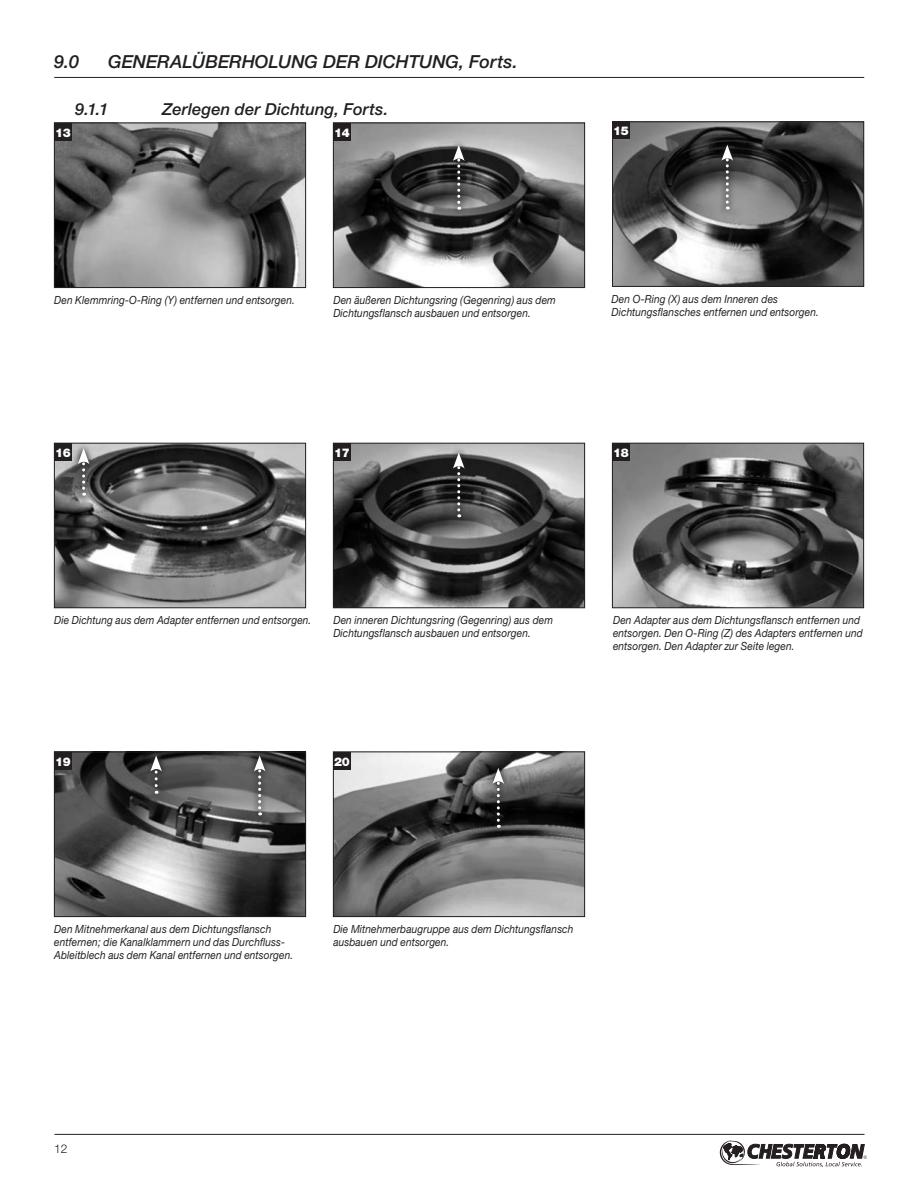
<style>
.page{position:relative;width:918px;height:1188px;background:#fff}
.page>*{position:absolute;margin:0;border:0;box-sizing:border-box;transform-origin:0 0}
.t1{font:italic 500 18px "Helvetica Neue";letter-spacing:-.005em;color:#231f20}
.t2{font:italic 500 16.5px "Helvetica Neue";letter-spacing:.005em;color:#231f20}
.t3{font:900 12px "Helvetica Neue CE";letter-spacing:-.05em;color:#fff}
.t4{font:300 12px "Helvetica Neue CE";color:#231f20}
.t5{font:italic 11.25px/12.8px "Helvetica Neue CE";letter-spacing:.01em;color:#231f20;scale:.9 1}
</style>
<div class="page">
<hr style="left:55px;top:1134px;width:810px;height:1px;background:#231f20">
<svg style="left:720px;top:1140px;width:147px;height:27px"></svg>
<img style="left:335px;top:754px;width:248px;height:161px">
<div style="left:333px;top:752px;width:252px;height:165px;border:1px solid #231f20"></div>
<img style="left:56px;top:754px;width:248px;height:161px">
<div style="left:54px;top:752px;width:252px;height:165px;border:1px solid #231f20"></div>
<div style="left:54px;top:752px;width:18px;height:18px;background:#231f20"></div>
<img style="left:614px;top:445px;width:248px;height:161px">
<div style="left:612px;top:443px;width:252px;height:165px;border:1px solid #231f20"></div>
<div style="left:612px;top:443px;width:18px;height:18px;background:#231f20"></div>
<img style="left:335px;top:125px;width:248px;height:161px">
<div style="left:333px;top:123px;width:252px;height:165px;border:1px solid #231f20"></div>
<div style="left:333px;top:123px;width:18px;height:18px;background:#231f20"></div>
<div style="left:333px;top:752px;width:18px;height:18px;background:#231f20"></div>
<img style="left:614px;top:123px;width:248px;height:162px">
<div style="left:612px;top:121px;width:252px;height:166px;border:1px solid #231f20"></div>
<div style="left:612px;top:121px;width:18px;height:18px;background:#231f20"></div>
<img style="left:56px;top:445px;width:248px;height:161px">
<div style="left:54px;top:443px;width:252px;height:165px;border:1px solid #231f20"></div>
<div style="left:54px;top:443px;width:18px;height:18px;background:#231f20"></div>
<img style="left:335px;top:445px;width:248px;height:161px">
<div style="left:333px;top:443px;width:252px;height:165px;border:1px solid #231f20"></div>
<div style="left:333px;top:443px;width:18px;height:18px;background:#231f20"></div>
<img style="left:56px;top:125px;width:248px;height:161px">
<div style="left:54px;top:123px;width:252px;height:165px;border:1px solid #231f20"></div>
<div style="left:54px;top:123px;width:18px;height:18px;background:#231f20"></div>
<hr style="left:54px;top:77px;width:810px;height:1px;background:#231f20">
<svg style="left:446px;top:139px;width:25px;height:77px"></svg>
<svg style="left:453px;top:145px;width:12px;height:65px"></svg>
<svg style="left:446px;top:446px;width:25px;height:78px"></svg>
<svg style="left:453px;top:453px;width:12px;height:64px"></svg>
<svg style="left:71px;top:442px;width:25px;height:60px"></svg>
<svg style="left:78px;top:448px;width:11px;height:48px"></svg>
<svg style="left:715px;top:139px;width:25px;height:77px"></svg>
<svg style="left:721px;top:145px;width:12px;height:65px"></svg>
<svg style="left:144px;top:751px;width:25px;height:49px"></svg>
<svg style="left:150px;top:755px;width:12px;height:39px"></svg>
<svg style="left:247px;top:751px;width:25px;height:71px"></svg>
<svg style="left:254px;top:755px;width:12px;height:60px"></svg>
<svg style="left:486px;top:762px;width:25px;height:72px"></svg>
<svg style="left:492px;top:768px;width:12px;height:60px"></svg>
<h1 class="t1" style="left:54px;top:51px;width:26px">9.0</h1>
<h1 class="t1" style="left:108px;top:51px;width:411px">GENERALÜBERHOLUNG DER DICHTUNG, Forts.</h1>
<h2 class="t2" style="left:75px;top:99px;width:35px">9.1.1</h2>
<h2 class="t2" style="left:162px;top:99px;width:228px">Zerlegen der Dichtung, Forts.</h2>
<p class="t3" style="left:55px;top:125px;width:17px">13</p>
<p class="t3" style="left:334px;top:125px;width:17px">14</p>
<p class="t3" style="left:613px;top:124px;width:17px">15</p>
<p class="t5" style="left:54px;top:294px;width:269px">Den Klemmring-O-Ring (Y) entfernen und entsorgen.</p>
<p class="t5" style="left:333px;top:294px;width:249px">Den äußeren Dichtungsring (Gegenring) aus dem<br>Dichtungsflansch ausbauen und entsorgen.</p>
<p class="t3" style="left:55px;top:445px;width:17px">16</p>
<p class="t3" style="left:334px;top:445px;width:17px">17</p>
<p class="t5" style="left:612px;top:293px;width:232px">Den O-Ring (X) aus dem Inneren des<br>Dichtungsflansches entfernen und entsorgen.</p>
<p class="t3" style="left:613px;top:445px;width:17px">18</p>
<p class="t5" style="left:54px;top:614px;width:287px">Die Dichtung aus dem Adapter entfernen und entsorgen.</p>
<p class="t5" style="left:333px;top:614px;width:246px">Den inneren Dichtungsring (Gegenring) aus dem<br>Dichtungsflansch ausbauen und entsorgen.</p>
<p class="t3" style="left:55px;top:754px;width:17px">19</p>
<p class="t3" style="left:334px;top:754px;width:17px">20</p>
<p class="t5" style="left:613px;top:614px;width:279px">Den Adapter aus dem Dichtungsflansch entfernen und entsorgen. Den O-Ring (Z) des Adapters entfernen und entsorgen. Den Adapter zur Seite legen.</p>
<p class="t5" style="left:54px;top:923px;width:267px">Den Mitnehmerkanal aus dem Dichtungsflansch entfernen; die Kanalklammern und das Durchfluss-<br>Ableitblech aus dem Kanal entfernen und entsorgen.</p>
<p class="t5" style="left:333px;top:923px;width:268px">Die Mitnehmerbaugruppe aus dem Dichtungsflansch ausbauen und entsorgen.</p>
<p class="t4" style="left:54px;top:1141px;width:15px">12</p>
</div>
